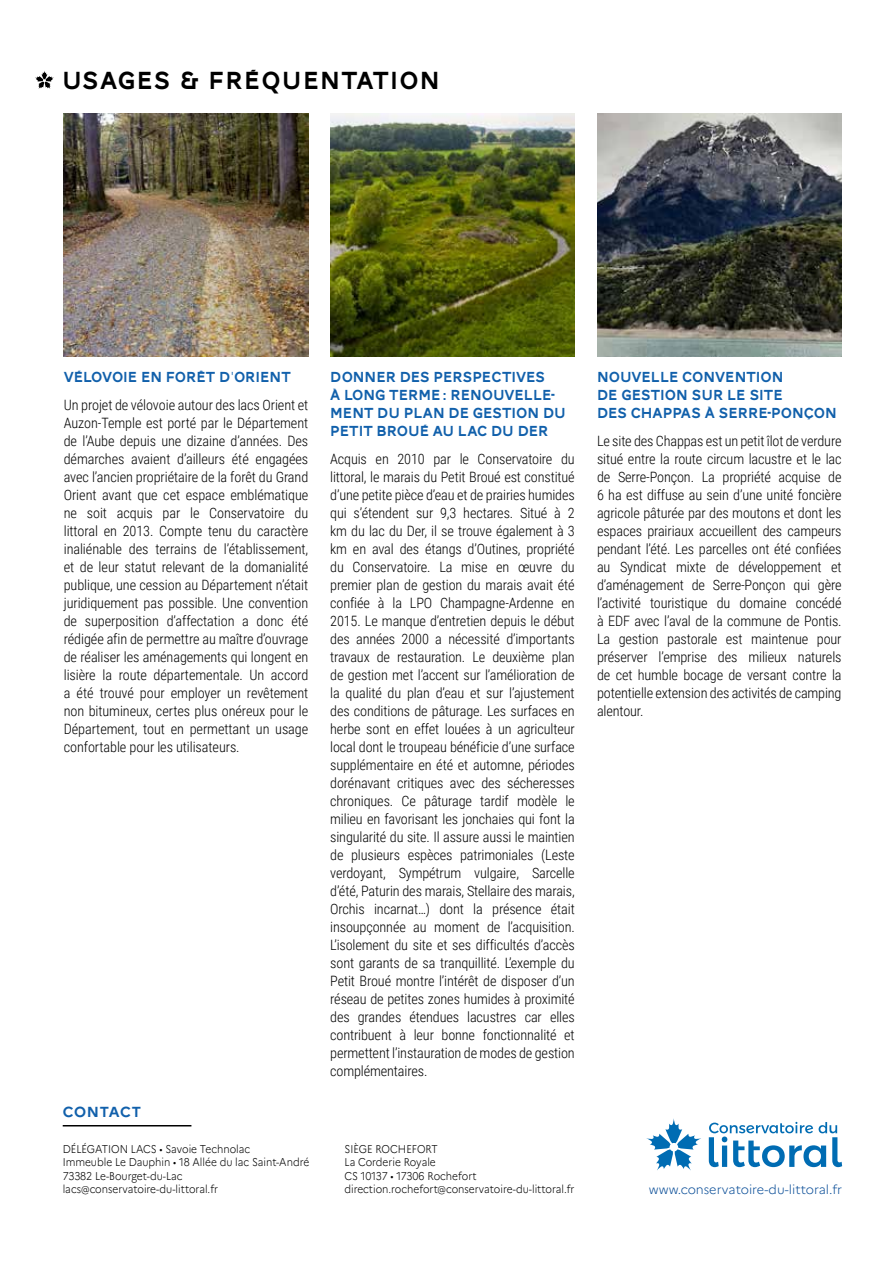
<style>
.page{position:relative;width:893px;height:1263px;background:#fff}
.page>*{position:absolute;margin:0;border:0;box-sizing:border-box;transform-origin:0 0}
.t1{font:25.5px "AW Conqueror Carved One";letter-spacing:.05em;color:#000}
.t2{font:15px/18px "AW Conqueror Carved One";color:#1160ab}
.t3{font:700 14.55px "Marianne";letter-spacing:.045em;color:#1160ab}
.t4{font:300 14.25px/18px "Roboto Condensed";letter-spacing:-.01em;color:#000;text-align:justify}
.t5{font:300 12.75px "Marianne";color:#10529a}
.t6{font:300 11.25px/13.5px "Marianne";color:#000;scale:.9 1}
</style>
<div class="page">
<img style="left:64px;top:113px;width:244px;height:243px">
<img style="left:330px;top:113px;width:245px;height:243px">
<img style="left:597px;top:113px;width:245px;height:243px">
<svg style="left:35px;top:71px;width:19px;height:18px"></svg>
<hr style="left:63px;top:1125px;width:128px;height:1px;background:#000">
<svg style="left:709px;top:1122px;width:133px;height:45px"></svg>
<svg style="left:647px;top:1119px;width:54px;height:51px"></svg>
<h1 class="t1" style="left:62px;top:69px;width:379px">USAGES &amp; FRÉQUENTATION</h1>
<p class="t2" style="left:64px;top:370px;width:228px">VÉLOVOIE EN FORÊT D'ORIENT</p>
<p class="t4" style="left:64px;top:396px;width:246px">Un projet de vélovoie autour des lacs Orient et Auzon-Temple est porté par le Département de l’Aube depuis une dizaine d’années. Des démarches avaient d’ailleurs été engagées avec l’ancien propriétaire de la forêt du Grand Orient avant que cet espace emblématique ne soit acquis par le Conservatoire du littoral en 2013. Compte tenu du caractère inaliénable des terrains de l’établissement, et de leur statut relevant de la domanialité publique, une cession au Département n’était juridiquement pas possible. Une convention de superposition d’affectation a donc été rédigée afin de permettre au maître d’ouvrage de réaliser les aménagements qui longent en lisière la route départementale. Un accord a été trouvé pour employer un revêtement non bitumineux, certes plus onéreux pour le Département, tout en permettant un usage confortable pour les utilisateurs.</p>
<p class="t3" style="left:63px;top:1102px;width:80px">CONTACT</p>
<p class="t6" style="left:63px;top:1142px;width:275px">DÉLÉGATION LACS • Savoie Technolac<br>Immeuble Le Dauphin • 18 Allée du lac Saint-André 73382 Le-Bourget-du-Lac lacs@conservatoire-du-littoral.fr</p>
<p class="t2" style="left:330px;top:370px;width:237px">DONNER DES PERSPECTIVES<br>À LONG TERME : RENOUVELLE-<br>MENT DU PLAN DE GESTION DU<br>PETIT BROUÉ AU LAC DU DER</p>
<p class="t4" style="left:330px;top:450px;width:246px">Acquis en 2010 par le Conservatoire du littoral, le marais du Petit Broué est constitué d’une petite pièce d’eau et de prairies humides qui s’étendent sur 9,3 hectares. Situé à 2 km du lac du Der, il se trouve également à 3 km en aval des étangs d’Outines, propriété du Conservatoire. La mise en œuvre du premier plan de gestion du marais avait été confiée à la LPO Champagne-Ardenne en 2015. Le manque d’entretien depuis le début des années 2000 a nécessité d’importants travaux de restauration. Le deuxième plan de gestion met l’accent sur l’amélioration de la qualité du plan d’eau et sur l’ajustement des conditions de pâturage. Les surfaces en herbe sont en effet louées à un agriculteur local dont le troupeau bénéficie d’une surface supplémentaire en été et automne, périodes dorénavant critiques avec des sécheresses chroniques. Ce pâturage tardif modèle le milieu en favorisant les jonchaies qui font la singularité du site. Il assure aussi le maintien de plusieurs espèces patrimoniales (Leste verdoyant, Sympétrum vulgaire, Sarcelle d’été, Paturin des marais, Stellaire des marais, Orchis incarnat…) dont la présence était insoupçonnée au moment de l’acquisition.<br>L’isolement du site et ses difficultés d’accès sont garants de sa tranquillité. L’exemple du Petit Broué montre l’intérêt de disposer d’un réseau de petites zones humides à proximité des grandes étendues lacustres car elles contribuent à leur bonne fonctionnalité et permettent l’instauration de modes de gestion complémentaires.</p>
<p class="t6" style="left:344px;top:1142px;width:257px">SIÈGE ROCHEFORT<br>La Corderie Royale<br>CS 10137 • 17306 Rochefort direction.rochefort@conservatoire-du-littoral.fr</p>
<p class="t2" style="left:597px;top:370px;width:241px">NOUVELLE CONVENTION<br>DE GESTION SUR LE SITE<br>DES CHAPPAS À SERRE-PONÇON</p>
<p class="t4" style="left:597px;top:432px;width:246px">Le site des Chappas est un petit îlot de verdure situé entre la route circum lacustre et le lac de Serre-Ponçon. La propriété acquise de 6 ha est diffuse au sein d’une unité foncière agricole pâturée par des moutons et dont les espaces prairiaux accueillent des campeurs pendant l’été. Les parcelles ont été confiées au Syndicat mixte de développement et d’aménagement de Serre-Ponçon qui gère l’activité touristique du domaine concédé à EDF avec l’aval de la commune de Pontis.<br>La gestion pastorale est maintenue pour préserver l’emprise des milieux naturels de cet humble bocage de versant contre la potentielle extension des activités de camping alentour.</p>
<p class="t5" style="left:649px;top:1181px;width:195px">www.conservatoire-du-littoral.fr</p>
</div>
